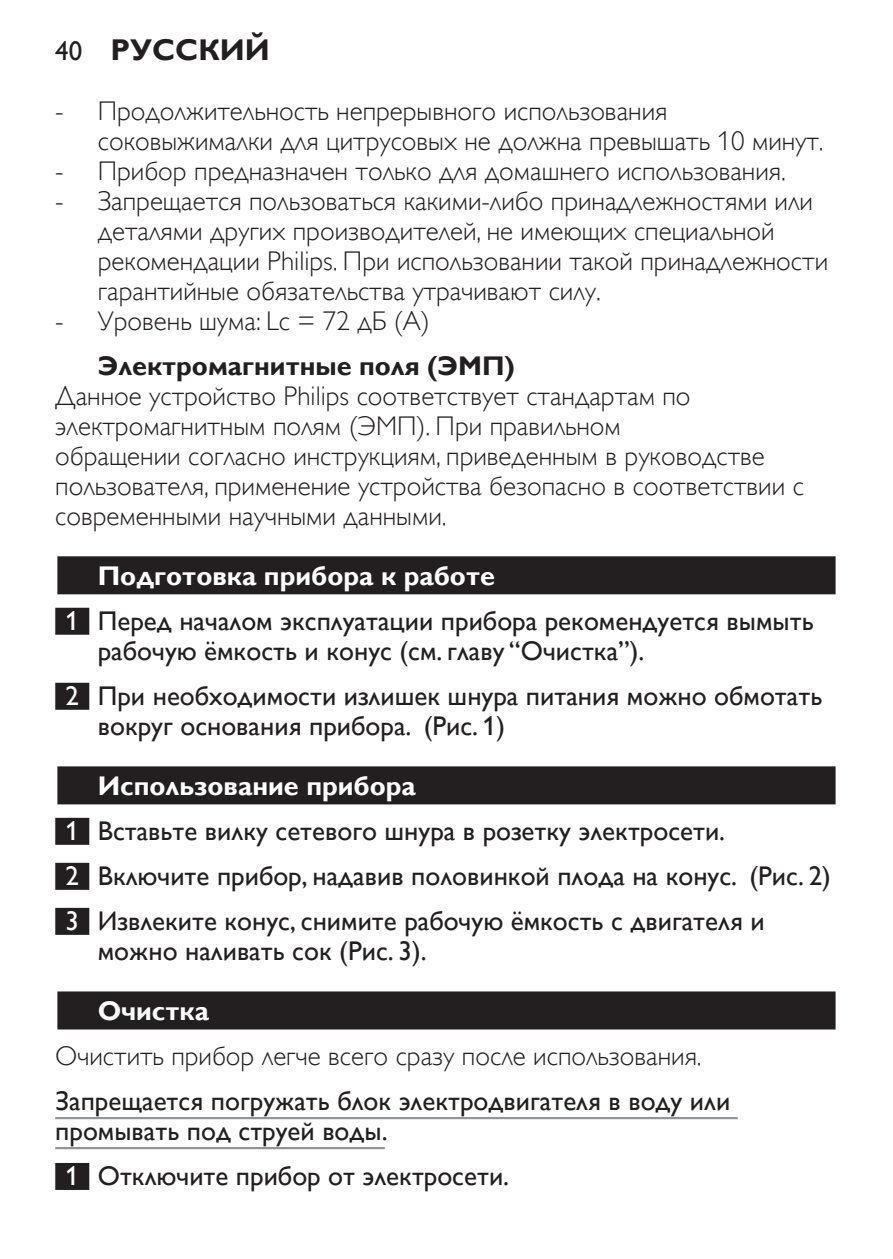
<style>
.page{position:relative;width:893px;height:1259px;background:#fff}
.page>*{position:absolute;margin:0;border:0;box-sizing:border-box;transform-origin:0 0}
.t1{font:700 30px "Gill Sans Alt One WGL";color:#231f20}
.t2{font:27px/30px "Gill Sans Alt One WGL Light";color:#231f20}
.t3{font:27px/45px "Gill Sans Alt One WGL";color:#231f20}
.t4{font:700 27px "Gill Sans Alt One WGL";color:#231f20}
.t5{font:700 27px "Gill Sans Alt One WGL";color:#fff}
.s1{font-weight:400;font-size:27px}
.s2{font-weight:700;color:#fff}
.s3{color:#fff}
</style>
<div class="page">
<div style="left:55px;top:554px;width:783px;height:43px;background:linear-gradient(to right,#b4b3b3,#b4b3b3)"></div>
<div style="left:57px;top:556px;width:779px;height:38px;background:#231f20"></div>
<div style="left:55px;top:608px;width:34px;height:27px;background:#231f20"></div>
<div style="left:55px;top:683px;width:34px;height:27px;background:#231f20"></div>
<div style="left:55px;top:764px;width:783px;height:43px;background:linear-gradient(to right,#a2a1a1,#a2a1a1)"></div>
<div style="left:57px;top:766px;width:779px;height:38px;background:#231f20"></div>
<div style="left:55px;top:818px;width:34px;height:27px;background:#231f20"></div>
<div style="left:55px;top:863px;width:34px;height:27px;background:#231f20"></div>
<div style="left:55px;top:908px;width:34px;height:27px;background:#231f20"></div>
<div style="left:55px;top:989px;width:783px;height:43px;background:linear-gradient(to right,#8e8c8d,#8e8c8d)"></div>
<div style="left:57px;top:991px;width:779px;height:38px;background:#231f20"></div>
<hr style="left:55px;top:1117px;width:683px;height:2px;background:#939598">
<hr style="left:55px;top:1147px;width:330px;height:2px;background:#939598">
<div style="left:55px;top:1163px;width:34px;height:27px;background:#231f20"></div>
<p class="t1" style="left:55px;top:29px;width:216px"><span class="s1">40</span> Русский</p>
<p class="t2" style="left:98px;top:96px;width:727px;text-indent:-43px">- Продолжительность непрерывного использования соковыжималки для цитрусовых не должна превышать 10 минут.</p>
<p class="t2" style="left:55px;top:156px;width:732px">- Прибор предназначен только для домашнего использования.</p>
<p class="t2" style="left:98px;top:186px;width:732px;text-indent:-43px">- Запрещается пользоваться какими-либо принадлежностями или деталями других производителей, не имеющих специальной рекомендации Philips. При использовании такой принадлежности гарантийные обязательства утрачивают силу.</p>
<p class="t2" style="left:55px;top:306px;width:376px">- Уровень шума: Lc = 72 дБ (A)</p>
<p class="t4" style="left:98px;top:347px;width:419px">Электромагнитные поля (ЭМП)</p>
<p class="t2" style="left:55px;top:381px;width:750px">Данное устройство Philips соответствует стандартам по электромагнитным полям (ЭМП). При правильном<br>обращении согласно инструкциям, приведенным в руководстве пользователя, применение устройства безопасно в соответствии с современными научными данными.</p>
<p class="t3" style="left:66px;top:553px;width:750px;text-indent:32px"><span class="s2">Подготовка прибора к работе<br></span><span class="s3">1</span> Перед началом эксплуатации прибора рекомендуется вымыть</p>
<p class="t3" style="left:66px;top:628px;width:758px;text-indent:32px">рабочую ёмкость и конус (см. главу “Очистка”).<br><span class="s3">2</span> При необходимости излишек шнура питания можно обмотать</p>
<p class="t3" style="left:98px;top:703px;width:409px">вокруг основания прибора. (Рис. 1)</p>
<p class="t3" style="left:66px;top:763px;width:767px;text-indent:32px"><span class="s2">Использование прибора<br></span><span class="s3">1</span> Вставьте вилку сетевого шнура в розетку электросети.<br><span class="s3">2</span> Включите прибор, надавив половинкой плода на конус. (Рис. 2)<br><span class="s3">3</span> Извлеките конус, снимите рабочую ёмкость с двигателя и</p>
<p class="t3" style="left:98px;top:928px;width:330px">можно наливать сок (Рис. 3).</p>
<p class="t5" style="left:98px;top:992px;width:113px">Очистка</p>
<p class="t2" style="left:55px;top:1041px;width:648px">Очистить прибор легче всего сразу после использования.</p>
<p class="t3" style="left:55px;top:1086px;width:676px;line-height:30px">Запрещается погружать блок электродвигателя в воду или промывать под струей воды.</p>
<p class="t3" style="left:66px;top:1153px;width:445px"><span class="s3">1</span> Отключите прибор от электросети.</p>
</div>
